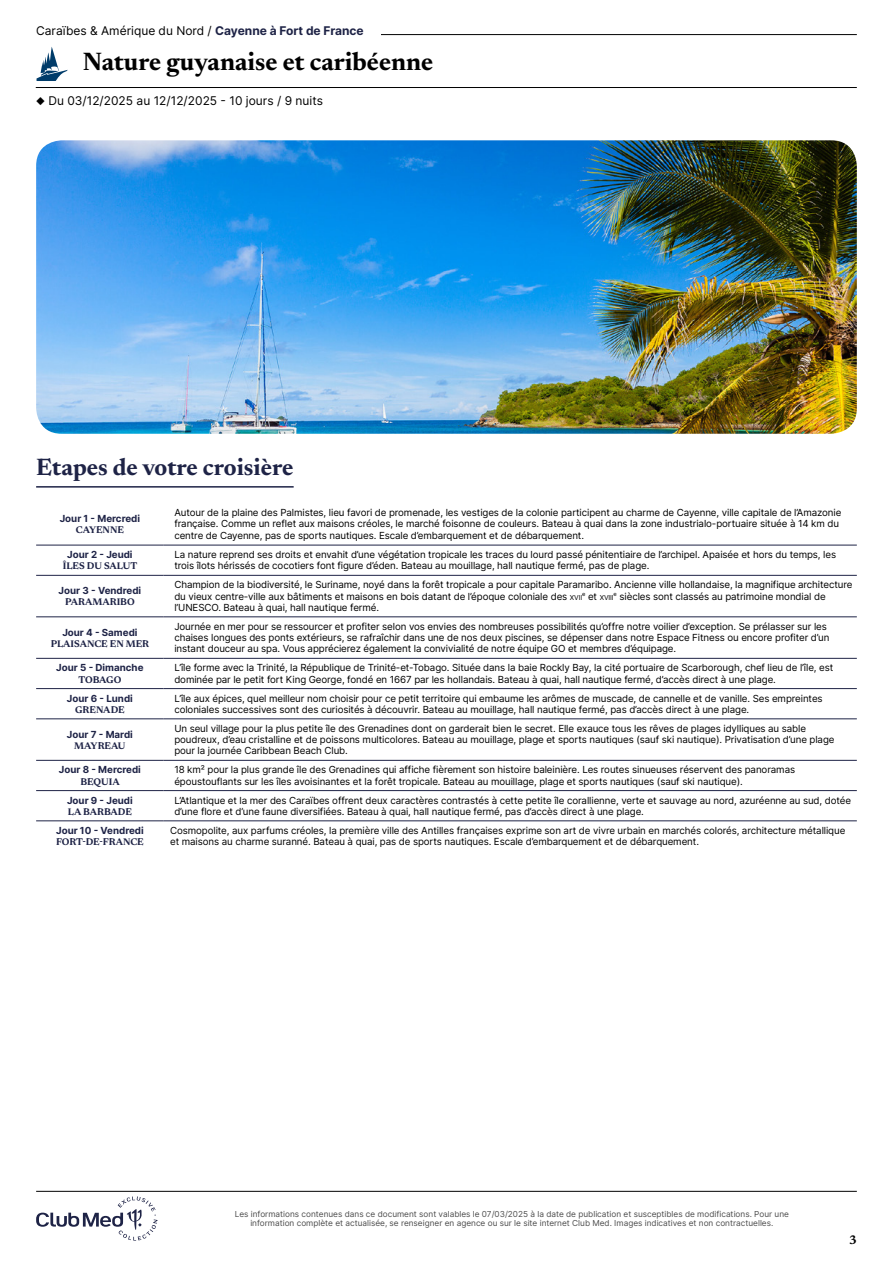
<style>
.page{position:relative;width:893px;height:1263px;background:#fff}
.page>*{position:absolute;margin:0;border:0;box-sizing:border-box;transform-origin:0 0}
.t1{font:700 25.5px "Newsreader 24 pt";color:#000}
.t2{font:700 24px "Newsreader 24 pt";color:#1e2346}
.t3{font:700 12.6px "Newsreader 24 pt";color:#000}
.t4{font:12px "Inter";color:#000}
.t5{font:9.75px/11.2px "Inter";letter-spacing:-.01em;color:#000}
.t6{font:700 9.75px "Inter";color:#1e2346}
.t7{font:700 9.75px "Newsreader 24 pt";color:#1e2346}
.t8{font:8.25px/9px "Inter";color:#4d4d4d;text-align:center}
.t9{font:6.9px "Inter";letter-spacing:-.015em;color:#000}
.s1{font-weight:700;color:#1e2346}
.s2{font-size:6.9px}
.s3{font-size:9.75px}
</style>
<div class="page">
<hr style="left:107px;top:34px;width:750px;height:1px;background:#000">
<hr style="left:36px;top:87px;width:821px;height:1px;background:#000">
<svg style="left:36px;top:47px;width:32px;height:34px"></svg>
<div style="left:36px;top:26px;width:345px;height:17px;background:#fff"></div>
<img style="left:36px;top:140px;width:821px;height:294px">
<hr style="left:36px;top:486px;width:258px;height:2px;background:#1e2346">
<hr style="left:36px;top:545px;width:128px;height:1px;background:#1e2346">
<hr style="left:164px;top:545px;width:693px;height:1px;background:#1e2346">
<hr style="left:36px;top:575px;width:128px;height:1px;background:#1e2346">
<hr style="left:164px;top:575px;width:693px;height:1px;background:#1e2346">
<hr style="left:36px;top:617px;width:128px;height:1px;background:#1e2346">
<hr style="left:164px;top:617px;width:693px;height:1px;background:#1e2346">
<hr style="left:36px;top:658px;width:128px;height:1px;background:#1e2346">
<hr style="left:164px;top:658px;width:693px;height:1px;background:#1e2346">
<hr style="left:36px;top:688px;width:128px;height:1px;background:#1e2346">
<hr style="left:164px;top:688px;width:693px;height:1px;background:#1e2346">
<hr style="left:36px;top:718px;width:128px;height:1px;background:#1e2346">
<hr style="left:164px;top:718px;width:693px;height:1px;background:#1e2346">
<hr style="left:36px;top:760px;width:128px;height:1px;background:#1e2346">
<hr style="left:164px;top:760px;width:693px;height:1px;background:#1e2346">
<hr style="left:36px;top:790px;width:128px;height:1px;background:#1e2346">
<hr style="left:36px;top:820px;width:128px;height:1px;background:#1e2346">
<hr style="left:164px;top:790px;width:693px;height:1px;background:#1e2346">
<hr style="left:164px;top:820px;width:693px;height:1px;background:#1e2346">
<svg style="left:36px;top:1196px;width:122px;height:44px"></svg>
<hr style="left:36px;top:1191px;width:821px;height:1px;background:#000">
<p class="t4" style="left:36px;top:22px;width:329px">Caraïbes &amp; Amérique du Nord / <span class="s1">Cayenne à Fort de France</span></p>
<h1 class="t1" style="left:83px;top:43px;width:352px">Nature guyanaise et caribéenne</h1>
<p class="t4" style="left:36px;top:92px;width:288px">◆ Du 03/12/2025 au 12/12/2025 - 10 jours / 9 nuits</p>
<h2 class="t2" style="left:36px;top:450px;width:259px">Etapes de votre croisière</h2>
<p class="t6" style="left:60px;top:511px;width:82px">Jour 1 - Mercredi</p>
<p class="t7" style="left:76px;top:523px;width:50px">CAYENNE</p>
<p class="t5" style="left:174px;top:507px;width:669px">Autour de la plaine des Palmistes, lieu favori de promenade, les vestiges de la colonie participent au charme de Cayenne, ville capitale de l’Amazonie française. Comme un reflet aux maisons créoles, le marché foisonne de couleurs. Bateau à quai dans la zone industrialo-portuaire située à 14 km du centre de Cayenne, pas de sports nautiques. Escale d’embarquement et de débarquement.</p>
<p class="t6" style="left:67px;top:547px;width:67px">Jour 2 - Jeudi</p>
<p class="t7" style="left:63px;top:559px;width:76px">ÎLES DU SALUT</p>
<p class="t5" style="left:174px;top:549px;width:663px">La nature reprend ses droits et envahit d’une végétation tropicale les traces du lourd passé pénitentiaire de l’archipel. Apaisée et hors du temps, les trois îlots hérissés de cocotiers font figure d’éden. Bateau au mouillage, hall nautique fermé, pas de plage.</p>
<p class="t6" style="left:59px;top:583px;width:84px">Jour 3 - Vendredi</p>
<p class="t7" style="left:65px;top:595px;width:71px">PARAMARIBO</p>
<p class="t5" style="left:174px;top:579px;width:680px">Champion de la biodiversité, le Suriname, noyé dans la forêt tropicale a pour capitale Paramaribo. Ancienne ville hollandaise, la magnifique architecture du vieux centre-ville aux bâtiments et maisons en bois datant de l’époque coloniale des <span class="s2">XVII</span></p>
<p class="t9" style="left:582px;top:592px;width:33px"><sup>e</sup> <span class="s3">et</span> XVIII</p>
<p class="t5" style="left:614px;top:590px;width:214px"><sup>e</sup> siècles sont classés au patrimoine mondial de</p>
<p class="t5" style="left:174px;top:601px;width:206px">l’UNESCO. Bateau à quai, hall nautique fermé.</p>
<p class="t6" style="left:62px;top:625px;width:77px">Jour 4 - Samedi</p>
<p class="t7" style="left:51px;top:636px;width:100px">PLAISANCE EN MER</p>
<p class="t5" style="left:174px;top:620px;width:657px">Journée en mer pour se ressourcer et profiter selon vos envies des nombreuses possibilités qu’offre notre voilier d’exception. Se prélasser sur les chaises longues des ponts extérieurs, se rafraîchir dans une de nos deux piscines, se dépenser dans notre Espace Fitness ou encore profiter d’un instant douceur au spa. Vous apprécierez également la convivialité de notre équipe GO et membres d’équipage.</p>
<p class="t6" style="left:56px;top:661px;width:89px">Jour 5 - Dimanche</p>
<p class="t7" style="left:78px;top:672px;width:44px">TOBAGO</p>
<p class="t5" style="left:174px;top:662px;width:660px">L’île forme avec la Trinité, la République de Trinité-et-Tobago. Située dans la baie Rockly Bay, la cité portuaire de Scarborough, chef lieu de l’île, est dominée par le petit fort King George, fondé en 1667 par les hollandais. Bateau à quai, hall nautique fermé, d’accès direct à une plage.</p>
<p class="t6" style="left:67px;top:691px;width:67px">Jour 6 - Lundi</p>
<p class="t7" style="left:75px;top:703px;width:51px">GRENADE</p>
<p class="t5" style="left:174px;top:692px;width:650px">L’île aux épices, quel meilleur nom choisir pour ce petit territoire qui embaume les arômes de muscade, de cannelle et de vanille. Ses empreintes coloniales successives sont des curiosités à découvrir. Bateau au mouillage, hall nautique fermé, pas d’accès direct à une plage.</p>
<p class="t6" style="left:67px;top:727px;width:67px">Jour 7 - Mardi</p>
<p class="t7" style="left:74px;top:738px;width:53px">MAYREAU</p>
<p class="t5" style="left:174px;top:722px;width:662px">Un seul village pour la plus petite île des Grenadines dont on garderait bien le secret. Elle exauce tous les rêves de plages idylliques au sable poudreux, d’eau cristalline et de poissons multicolores. Bateau au mouillage, plage et sports nautiques (sauf ski nautique). Privatisation d’une plage pour la journée Caribbean Beach Club.</p>
<p class="t6" style="left:59px;top:763px;width:84px">Jour 8 - Mercredi</p>
<p class="t7" style="left:80px;top:774px;width:41px">BEQUIA</p>
<p class="t5" style="left:174px;top:764px;width:622px">18 km² pour la plus grande île des Grenadines qui affiche fièrement son histoire baleinière. Les routes sinueuses réservent des panoramas époustouflants sur les îles avoisinantes et la forêt tropicale. Bateau au mouillage, plage et sports nautiques (sauf ski nautique).</p>
<p class="t6" style="left:67px;top:793px;width:67px">Jour 9 - Jeudi</p>
<p class="t7" style="left:68px;top:805px;width:65px">LA BARBADE</p>
<p class="t5" style="left:174px;top:794px;width:678px">L’Atlantique et la mer des Caraïbes offrent deux caractères contrastés à cette petite île corallienne, verte et sauvage au nord, azuréenne au sud, dotée d’une flore et d’une faune diversifiées. Bateau à quai, hall nautique fermé, pas d’accès direct à une plage.</p>
<p class="t6" style="left:56px;top:823px;width:89px">Jour 10 - Vendredi</p>
<p class="t7" style="left:56px;top:835px;width:89px">FORT-DE-FRANCE</p>
<p class="t5" style="left:170px;top:824px;width:677px">Cosmopolite, aux parfums créoles, la première ville des Antilles françaises exprime son art de vivre urbain en marchés colorés, architecture métallique et maisons au charme suranné. Bateau à quai, pas de sports nautiques. Escale d’embarquement et de débarquement.</p>
<p class="t8" style="left:235px;top:1209px;width:556px">Les informations contenues dans ce document sont valables le 07/03/2025 à la date de publication et susceptibles de modifications. Pour une information complète et actualisée, se renseigner en agence ou sur le site internet Club Med. Images indicatives et non contractuelles.</p>
<p class="t3" style="left:849px;top:1230px;width:9px">3</p>
</div>
